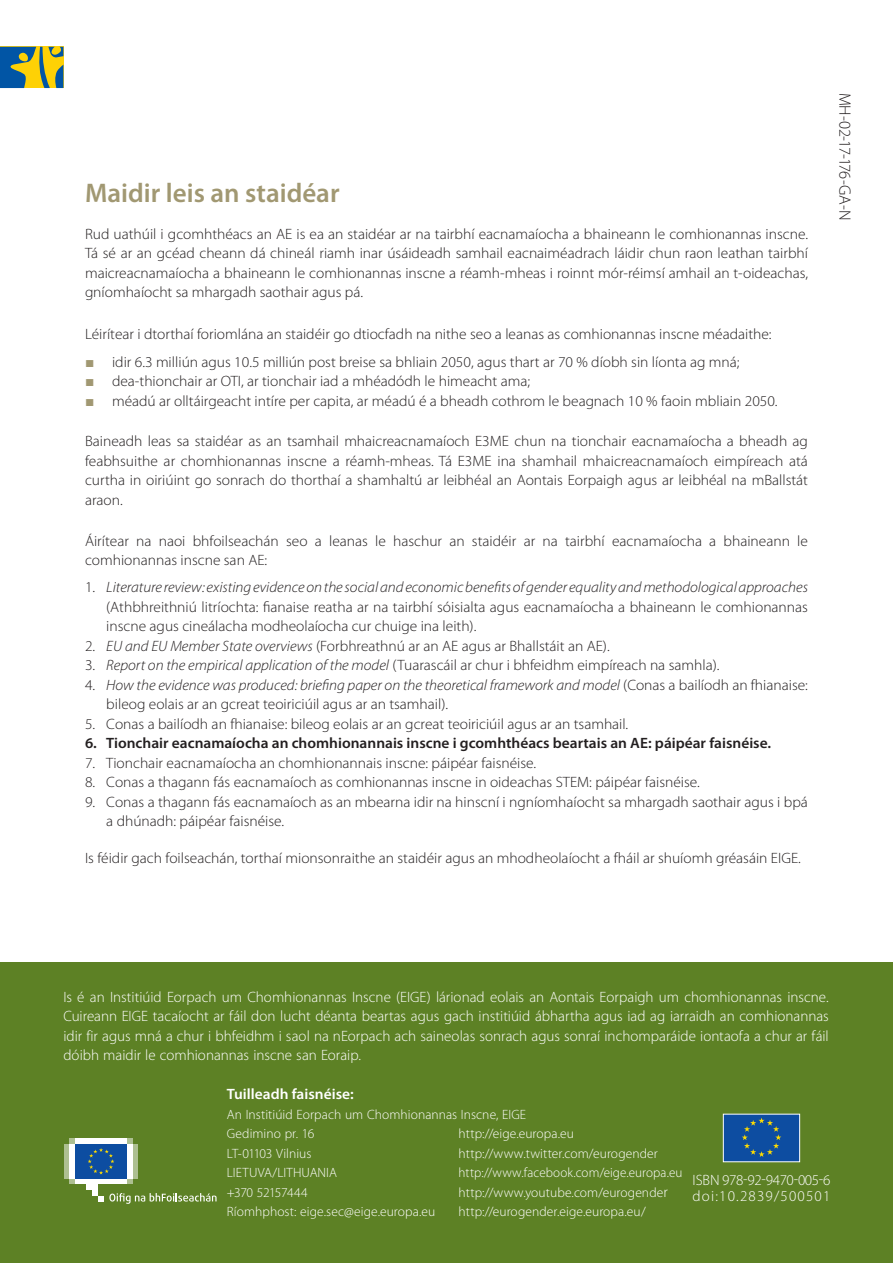
<style>
.page{position:relative;width:893px;height:1263px;background:#fff}
.page>*{position:absolute;margin:0;border:0;box-sizing:border-box;transform-origin:0 0}
.Title_1_1{font:600 27px "Myriad Pro";color:#a19872}
.Fließtext{font:300 16.5px "Myriad Pro";letter-spacing:-.045em;color:#231f20}
.Body_Text{font:300 15px/19.5px "Myriad Pro";color:#231f20;text-align:justify}
.Fließtext-2{font:300 15px/19.5px "Myriad Pro";color:#fff;text-align:justify}
.t1{font:600 15px "Myriad Pro";color:#231f20}
.testo{font:300 15px/16.2px "Myriad Pro";letter-spacing:.04em;color:#fff}
.stupid_1{font:600 15px "Myriad Pro";color:#fff}
.stupid_4{font:300 13.5px "Myriad Pro";letter-spacing:.01em;color:#fff}
.stupid_3{font:300 13.5px "Myriad Pro";letter-spacing:.005em;color:#fff}
.stupid_2{font:300 13.5px "Myriad Pro";letter-spacing:.005em;color:#fff}
.stupid_3-2{font:300 13.5px "Myriad Pro";letter-spacing:-.02em;color:#fff}
.s1{font-family:"Arial";font-weight:400;color:#a19872}
.s2{font-style:italic}
.s3{font-size:15px}
</style>
<div class="page">
<svg style="left:0;top:47px;width:63px;height:41px"></svg>
<div style="left:0;top:963px;width:893px;height:300px;background:#5d8125"></div>
<div style="left:69px;top:1178px;width:64px;height:6px;background:#adbf91"></div>
<div style="left:69px;top:1138px;width:64px;height:6px;background:#adbf91"></div>
<div style="left:75px;top:1138px;width:52px;height:6px;background:#fff"></div>
<div style="left:75px;top:1178px;width:52px;height:6px;background:#fff"></div>
<div style="left:127px;top:1144px;width:6px;height:34px;background:#fff"></div>
<div style="left:133px;top:1144px;width:5px;height:34px;background:#adbf91"></div>
<div style="left:69px;top:1144px;width:6px;height:34px;background:#fff"></div>
<div style="left:64px;top:1144px;width:5px;height:34px;background:#adbf91"></div>
<div style="left:87px;top:1178px;width:11px;height:12px;background:#fff"></div>
<div style="left:92px;top:1178px;width:6px;height:18px;background:#fff"></div>
<div style="left:75px;top:1144px;width:52px;height:34px;background:#0d4da1"></div>
<svg style="left:88px;top:1148px;width:26px;height:26px"></svg>
<svg style="left:98px;top:1193px;width:119px;height:11px"></svg>
<div style="left:723px;top:1114px;width:77px;height:48px;background:#0d4da1"></div>
<svg style="left:742px;top:1118px;width:39px;height:39px"></svg>
<div style="left:723px;top:1114px;width:77px;height:48px;border:1px solid #fff"></div>
<p class="Title_1_1" style="left:85px;top:178px;width:256px">Maidir leis an staidéar</p>
<p class="Body_Text" style="left:85px;top:224px;width:724px">Rud uathúil i gcomhthéacs an AE is ea an staidéar ar na tairbhí eacnamaíocha a bhaineann le comhionannas inscne.<br>Tá sé ar an gcéad cheann dá chineál riamh inar úsáideadh samhail eacnaiméadrach láidir chun raon leathan tairbhí maicreacnamaíocha a bhaineann le comhionannas inscne a réamh-mheas i roinnt mór-réimsí amhail an t-oideachas, gníomhaíocht sa mhargadh saothair agus pá.</p>
<p class="Body_Text" style="left:85px;top:324px;width:688px">Léirítear i dtorthaí foriomlána an staidéir go dtiocfadh na nithe seo a leanas as comhionannas inscne méadaithe:</p>
<p class="Body_Text" style="left:85px;top:352px;width:656px"><span class="s1">■</span> idir 6.3 milliún agus 10.5 milliún post breise sa bhliain 2050, agus thart ar 70 % díobh sin líonta ag mná;</p>
<p class="Body_Text" style="left:85px;top:372px;width:447px"><span class="s1">■</span> dea-thionchair ar OTI, ar tionchair iad a mhéadódh le himeacht ama;</p>
<p class="Body_Text" style="left:85px;top:391px;width:694px"><span class="s1">■</span> méadú ar olltáirgeacht intíre per capita, ar méadú é a bheadh cothrom le beagnach 10 % faoin mbliain 2050.</p>
<p class="Body_Text" style="left:85px;top:432px;width:724px">Baineadh leas sa staidéar as an tsamhail mhaicreacnamaíoch E3ME chun na tionchair eacnamaíocha a bheadh ag feabhsuithe ar chomhionannas inscne a réamh-mheas. Tá E3ME ina shamhail mhaicreacnamaíoch eimpíreach atá curtha in oiriúint go sonrach do thorthaí a shamhaltú ar leibhéal an Aontais Eorpaigh agus ar leibhéal na mBallstát araon.</p>
<p class="Body_Text" style="left:85px;top:531px;width:724px">Áirítear na naoi bhfoilseachán seo a leanas le haschur an staidéir ar na tairbhí eacnamaíocha a bhaineann le comhionannas inscne san AE:</p>
<p class="Body_Text" style="left:106px;top:578px;width:703px;text-indent:-21px">1. <span class="s2">Literature review: existing evidence on the social and economic benefits of gender equality and methodological approaches </span>(Athbhreithniú litríochta: fianaise reatha ar na tairbhí sóisialta agus eacnamaíocha a bhaineann le comhionannas inscne agus cineálacha modheolaíocha cur chuige ina leith).</p>
<p class="Body_Text" style="left:85px;top:636px;width:526px">2. <span class="s2">EU and EU Member State overviews</span> (Forbhreathnú ar an AE agus ar Bhallstáit an AE).</p>
<p class="Body_Text" style="left:85px;top:656px;width:636px">3. <span class="s2">Report on the empirical application of the model</span> (Tuarascáil ar chur i bhfeidhm eimpíreach na samhla).</p>
<p class="Body_Text" style="left:106px;top:675px;width:703px;text-indent:-21px">4. <span class="s2">How the evidence was produced: briefing paper on the theoretical framework and model</span> (Conas a bailíodh an fhianaise: bileog eolais ar an gcreat teoiriciúil agus ar an tsamhail).</p>
<p class="Body_Text" style="left:85px;top:714px;width:545px">5. Conas a bailíodh an fhianaise: bileog eolais ar an gcreat teoiriciúil agus ar an tsamhail.</p>
<p class="t1" style="left:85px;top:735px;width:688px">6. Tionchair eacnamaíocha an chomhionannais inscne i gcomhthéacs beartais an AE: páipéar faisnéise.</p>
<p class="Body_Text" style="left:85px;top:753px;width:453px">7. Tionchair eacnamaíocha an chomhionannais inscne: páipéar faisnéise.</p>
<p class="Body_Text" style="left:85px;top:773px;width:616px">8. Conas a thagann fás eacnamaíoch as comhionannas inscne in oideachas STEM: páipéar faisnéise.</p>
<p class="Body_Text" style="left:106px;top:792px;width:703px;text-indent:-21px">9. Conas a thagann fás eacnamaíoch as an mbearna idir na hinscní i ngníomhaíocht sa mhargadh saothair agus i bpá a dhúnadh: páipéar faisnéise.</p>
<p class="Body_Text" style="left:85px;top:848px;width:717px">Is féidir gach foilseachán, torthaí mionsonraithe an staidéir agus an mhodheolaíocht a fháil ar shuíomh gréasáin EIGE.</p>
<p class="Fließtext" style="left:854px;top:93px;width:129px;rotate:90deg">MH-02-17-176-GA-N</p>
<p class="Fließtext-2" style="left:63px;top:987px;width:767px">Is é an Institiúid Eorpach um Chomhionannas Inscne (EIGE) lárionad eolais an Aontais Eorpaigh um chomhionannas inscne.<br>Cuireann EIGE tacaíocht ar fáil don lucht déanta beartas agus gach institiúid ábhartha agus iad ag iarraidh an comhionannas idir fir agus mná a chur i bhfeidhm i saol na nEorpach ach saineolas sonrach agus sonraí inchomparáide iontaofa a chur ar fáil dóibh maidir le comhionannas inscne san Eoraip.</p>
<p class="stupid_1" style="left:227px;top:1086px;width:128px">Tuilleadh faisnéise:</p>
<p class="stupid_2" style="left:227px;top:1107px;width:301px">An Institiúid Eorpach um Chomhionannas Inscne, EIGE</p>
<p class="stupid_3" style="left:227px;top:1126px;width:89px">Gedimino pr. 16</p>
<p class="stupid_3" style="left:227px;top:1146px;width:86px">LT-01103 Vilnius</p>
<p class="stupid_3" style="left:227px;top:1165px;width:112px">LIETUVA/LITHUANIA</p>
<p class="stupid_3-2" style="left:227px;top:1185px;width:82px">+370 52157444</p>
<p class="stupid_3" style="left:227px;top:1204px;width:210px">Ríomhphost: eige.sec@eige.europa.eu</p>
<p class="stupid_4" style="left:459px;top:1126px;width:117px">http://eige.europa.eu</p>
<p class="stupid_4" style="left:459px;top:1146px;width:201px">http://www.twitter.com/eurogender</p>
<p class="stupid_4" style="left:459px;top:1165px;width:225px">http://www.facebook.com/eige.europa.eu</p>
<p class="stupid_4" style="left:459px;top:1185px;width:211px">http://www.youtube.com/eurogende<span class="s3">r</span></p>
<p class="stupid_4" style="left:459px;top:1204px;width:189px">http://eurogender.eige.europa.eu/</p>
<p class="testo" style="left:692px;top:1172px;width:140px">ISBN 978-92-9470-005-6 doi:10.2839/500501</p>
</div>
